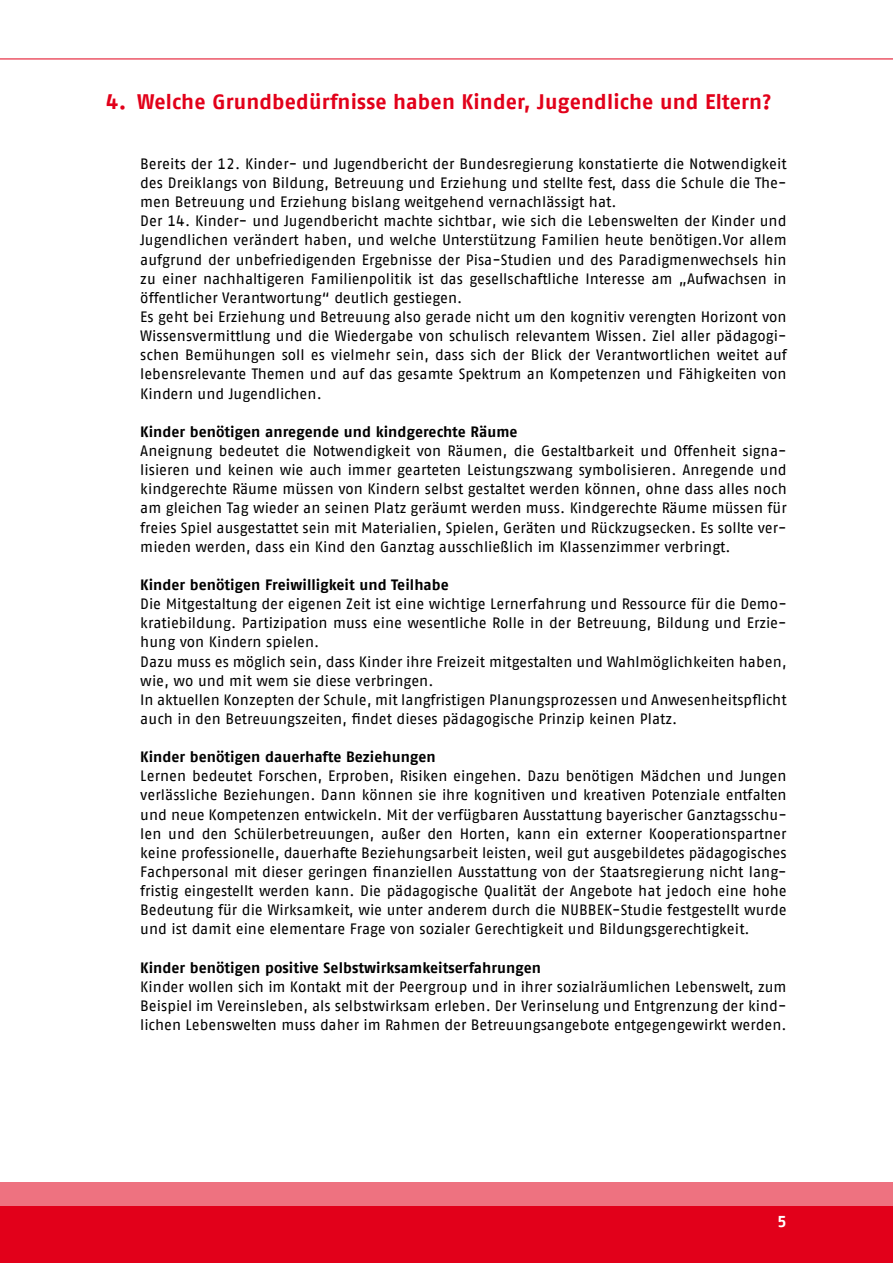
<style>
.page{position:relative;width:893px;height:1263px;background:#fff}
.page>*{position:absolute;margin:0;border:0;box-sizing:border-box;transform-origin:0 0}
.t1{font:700 21px "AWO Fago Office";letter-spacing:.01em;color:#e2001a}
.t2{font:700 15.75px "AWO Fago Office";color:#fff}
.t3{font:15px/19.2px "AWO Fago Office";letter-spacing:.005em;color:#000;text-align:justify}
.t4{font:700 15px "AWO Fago Office";color:#000}
</style>
<div class="page">
<div style="left:0;top:1182px;width:893px;height:81px;background:#e2001a"></div>
<div style="left:0;top:1182px;width:893px;height:23px;background:#ee7280"></div>
<hr style="left:0;top:59px;width:893px;height:1px;background:#e2001a">
<h1 class="t1" style="left:106px;top:89px;width:667px">4. Welche Grundbedürfnisse haben Kinder, Jugendliche und Eltern?</h1>
<p class="t3" style="left:140px;top:154px;width:648px;text-align:left">Bereits der 12. Kinder- und Jugendbericht der Bundesregierung konstatierte die Notwendigkeit des Dreiklangs von Bildung, Betreuung und Erziehung und stellte fest, dass die Schule die The&shy;men Betreuung und Erziehung bislang weitgehend vernachlässigt hat.<br>Der 14. Kinder- und Jugendbericht machte sichtbar, wie sich die Lebenswelten der Kinder und Jugendlichen verändert haben, und welche Unterstützung Familien heute benötigen.Vor allem aufgrund der unbefriedigenden Ergebnisse der Pisa-Studien und des Paradigmenwechsels hin zu einer nachhaltigeren Familienpolitik ist das gesellschaftliche Interesse am „Aufwachsen in öffentlicher Verantwortung“ deutlich gestiegen.<br>Es geht bei Erziehung und Betreuung also gerade nicht um den kognitiv verengten Horizont von Wissensvermittlung und die Wiedergabe von schulisch relevantem Wissen. Ziel aller pädagogi&shy;schen Bemühungen soll es vielmehr sein, dass sich der Blick der Verantwortlichen weitet auf lebensrelevante Themen und auf das gesamte Spektrum an Kompetenzen und Fähigkeiten von Kindern und Jugendlichen.</p>
<p class="t4" style="left:140px;top:423px;width:379px">Kinder benötigen anregende und kindgerechte Räume</p>
<p class="t3" style="left:140px;top:441px;width:648px">Aneignung bedeutet die Notwendigkeit von Räumen, die Gestaltbarkeit und Offenheit signa&shy;lisieren und keinen wie auch immer gearteten Leistungszwang symbolisieren. Anregende und kindgerechte Räume müssen von Kindern selbst gestaltet werden können, ohne dass alles noch am gleichen Tag wieder an seinen Platz geräumt werden muss. Kindgerechte Räume müssen für freies Spiel ausgestattet sein mit Materialien, Spielen, Geräten und Rückzugsecken. Es sollte ver&shy;mieden werden, dass ein Kind den Ganztag ausschließlich im Klassenzimmer verbringt.</p>
<p class="t4" style="left:140px;top:576px;width:310px">Kinder benötigen Freiwilligkeit und Teilhabe</p>
<p class="t3" style="left:140px;top:594px;width:648px;text-align:left">Die Mitgestaltung der eigenen Zeit ist eine wichtige Lernerfahrung und Ressource für die Demo&shy;kratiebildung. Partizipation muss eine wesentliche Rolle in der Betreuung, Bildung und Erzie&shy;hung von Kindern spielen.<br>Dazu muss es möglich sein, dass Kinder ihre Freizeit mitgestalten und Wahlmöglichkeiten haben, wie, wo und mit wem sie diese verbringen.<br>In aktuellen Konzepten der Schule, mit langfristigen Planungsprozessen und Anwesenheitspflicht auch in den Betreuungszeiten, findet dieses pädagogische Prinzip keinen Platz.</p>
<p class="t4" style="left:140px;top:748px;width:297px">Kinder benötigen dauerhafte Beziehungen</p>
<p class="t3" style="left:140px;top:766px;width:648px">Lernen bedeutet Forschen, Erproben, Risiken eingehen. Dazu benötigen Mädchen und Jungen verlässliche Beziehungen. Dann können sie ihre kognitiven und kreativen Potenziale entfalten und neue Kompetenzen entwickeln. Mit der verfügbaren Ausstattung bayerischer Ganztagsschu&shy;len und den Schülerbetreuungen, außer den Horten, kann ein externer Kooperationspartner keine professionelle, dauerhafte Beziehungsarbeit leisten, weil gut ausgebildetes pädagogisches Fachpersonal mit dieser geringen finanziellen Ausstattung von der Staatsregierung nicht lang&shy;fristig eingestellt werden kann. Die pädagogische Qualität der Angebote hat jedoch eine hohe Bedeutung für die Wirksamkeit, wie unter anderem durch die NUBBEK-Studie festgestellt wurde und ist damit eine elementare Frage von sozialer Gerechtigkeit und Bildungsgerechtigkeit.</p>
<p class="t4" style="left:140px;top:959px;width:402px">Kinder benötigen positive Selbstwirksamkeitserfahrungen</p>
<p class="t3" style="left:140px;top:977px;width:648px">Kinder wollen sich im Kontakt mit der Peergroup und in ihrer sozialräumlichen Lebenswelt, zum Beispiel im Vereinsleben, als selbstwirksam erleben. Der Verinselung und Entgrenzung der kind&shy;lichen Lebenswelten muss daher im Rahmen der Betreuungsangebote entgegengewirkt werden.</p>
<p class="t2" style="left:777px;top:1212px;width:11px">5</p>
</div>
